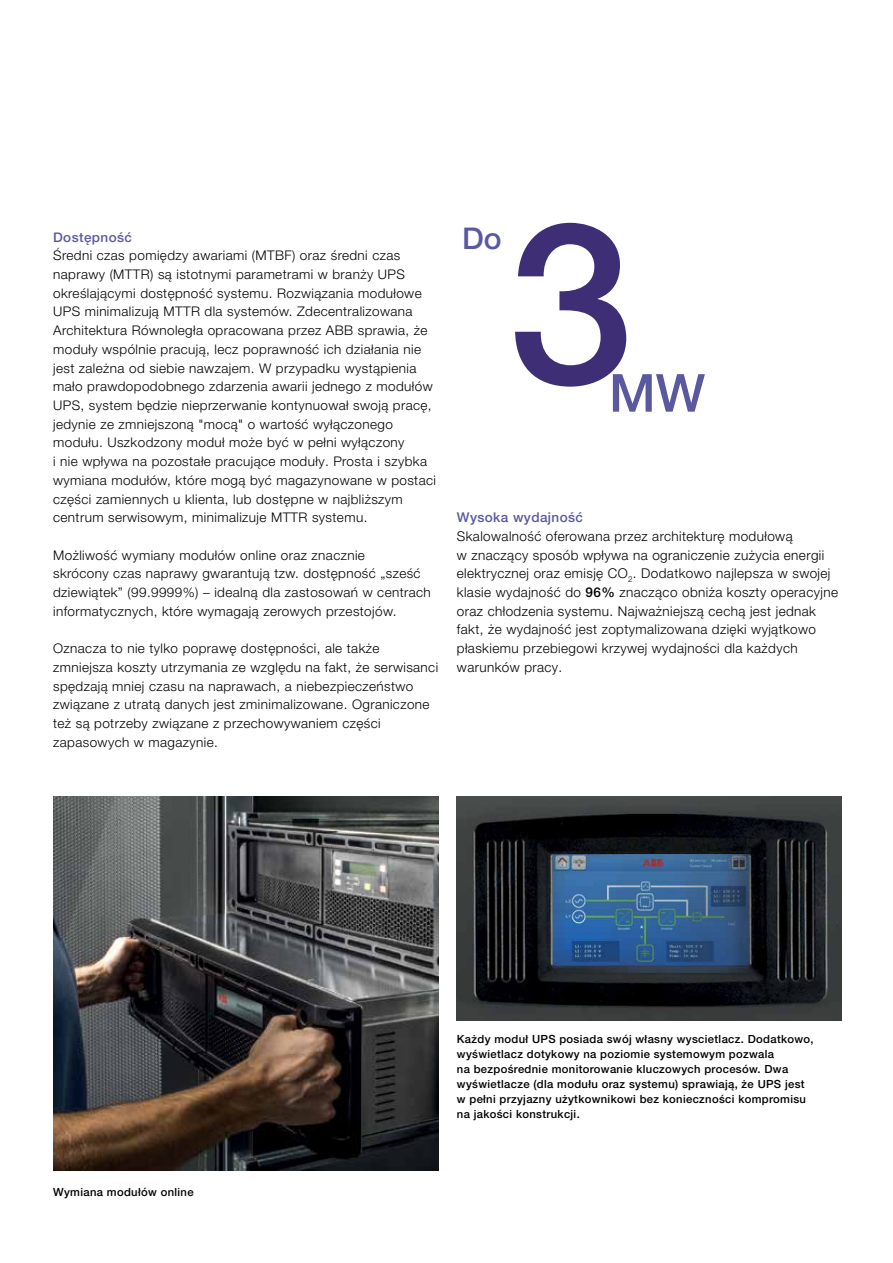
<style>
.page{position:relative;width:893px;height:1263px;background:#fff}
.page>*{position:absolute;margin:0;border:0;box-sizing:border-box;transform-origin:0 0}
.t1{font:500 225px "Helvetica Neue LT Pro";color:#3d2e76}
.t2{font:500 52.5px "Helvetica Neue LT Pro";color:#5a59a0}
.t3{font:500 30px "Helvetica Neue LT Pro";color:#5a59a0}
.t4{font:300 13.5px/18.8px "Helvetica Neue LT Pro";letter-spacing:.03em;color:#000}
.t5{font:500 13.5px "Helvetica Neue LT Pro";letter-spacing:.03em;color:#5a59a0}
.t6{font:300 13.2px/18.8px "Helvetica Neue LT Pro";letter-spacing:.03em;color:#000}
.t7{font:500 13.2px "Helvetica Neue LT Pro";letter-spacing:.03em;color:#5a59a0}
.t8{font:500 11.25px/15px "Helvetica Neue LT Pro";letter-spacing:.03em;color:#000}
.s1{font-weight:500}
</style>
<div class="page">
<img style="left:53px;top:796px;width:385px;height:374px">
<img style="left:457px;top:796px;width:385px;height:224px">
<p class="t7" style="left:53px;top:229px;width:80px">Dostępność</p>
<p class="t6" style="left:53px;top:246px;width:384px">Średni czas pomiędzy awariami (MTBF) oraz średni czas naprawy (MTTR) są istotnymi parametrami w branży UPS określającymi dostępność systemu. Rozwiązania modułowe UPS minimalizują MTTR dla systemów. Zdecentralizowana Architektura Równoległa opracowana przez ABB sprawia, że moduły wspólnie pracują, lecz poprawność ich działania nie jest zależna od siebie nawzajem. W przypadku wystąpienia mało prawdopodobnego zdarzenia awarii jednego z modułów UPS, system będzie nieprzerwanie kontynuował swoją pracę, jedynie ze zmniejszoną "mocą" o wartość wyłączonego modułu. Uszkodzony moduł może być w pełni wyłączony<br>i nie wpływa na pozostałe pracujące moduły. Prosta i szybka wymiana modułów, które mogą być magazynowane w postaci części zamiennych u klienta, lub dostępne w najbliższym centrum serwisowym, minimalizuje MTTR systemu.</p>
<p class="t6" style="left:53px;top:545px;width:379px">Możliwość wymiany modułów online oraz znacznie<br>skrócony czas naprawy gwarantują tzw. dostępność „sześć dziewiątek” (99.9999%) – idealną dla zastosowań w centrach informatycznych, które wymagają zerowych przestojów.</p>
<p class="t6" style="left:53px;top:639px;width:387px">Oznacza to nie tylko poprawę dostępności, ale także zmniejsza koszty utrzymania ze względu na fakt, że serwisanci spędzają mniej czasu na naprawach, a niebezpieczeństwo związane z utratą danych jest zminimalizowane. Ograniczone też są potrzeby związane z przechowywaniem części zapasowych w magazynie.</p>
<h3 class="t3" style="left:462px;top:220px;width:41px">Do</h3>
<h1 class="t1" style="left:508px;top:169px;width:127px">3</h1>
<h2 class="t2" style="left:609px;top:362px;width:98px">MW</h2>
<p class="t5" style="left:457px;top:509px;width:128px">Wysoka wydajność</p>
<p class="t4" style="left:457px;top:526px;width:383px">Skalowalność oferowana przez architekturę modułową<br>w znaczący sposób wpływa na ograniczenie zużycia energii elektrycznej oraz emisję CO<sub>2</sub>. Dodatkowo najlepsza w swojej klasie wydajność do <span class="s1">96%</span> znacząco obniża koszty operacyjne oraz chłodzenia systemu. Najważniejszą cechą jest jednak fakt, że wydajność jest zoptymalizowana dzięki wyjątkowo płaskiemu przebiegowi krzywej wydajności dla każdych warunków pracy.</p>
<p class="t8" style="left:53px;top:1184px;width:142px">Wymiana modułów online</p>
<p class="t8" style="left:457px;top:1032px;width:358px">Każdy moduł UPS posiada swój własny wyscietlacz. Dodatkowo, wyświetlacz dotykowy na poziomie systemowym pozwala<br>na bezpośrednie monitorowanie kluczowych procesów. Dwa wyświetlacze (dla modułu oraz systemu) sprawiają, że UPS jest w pełni przyjazny użytkownikowi bez konieczności kompromisu na jakości konstrukcji.</p>
</div>
